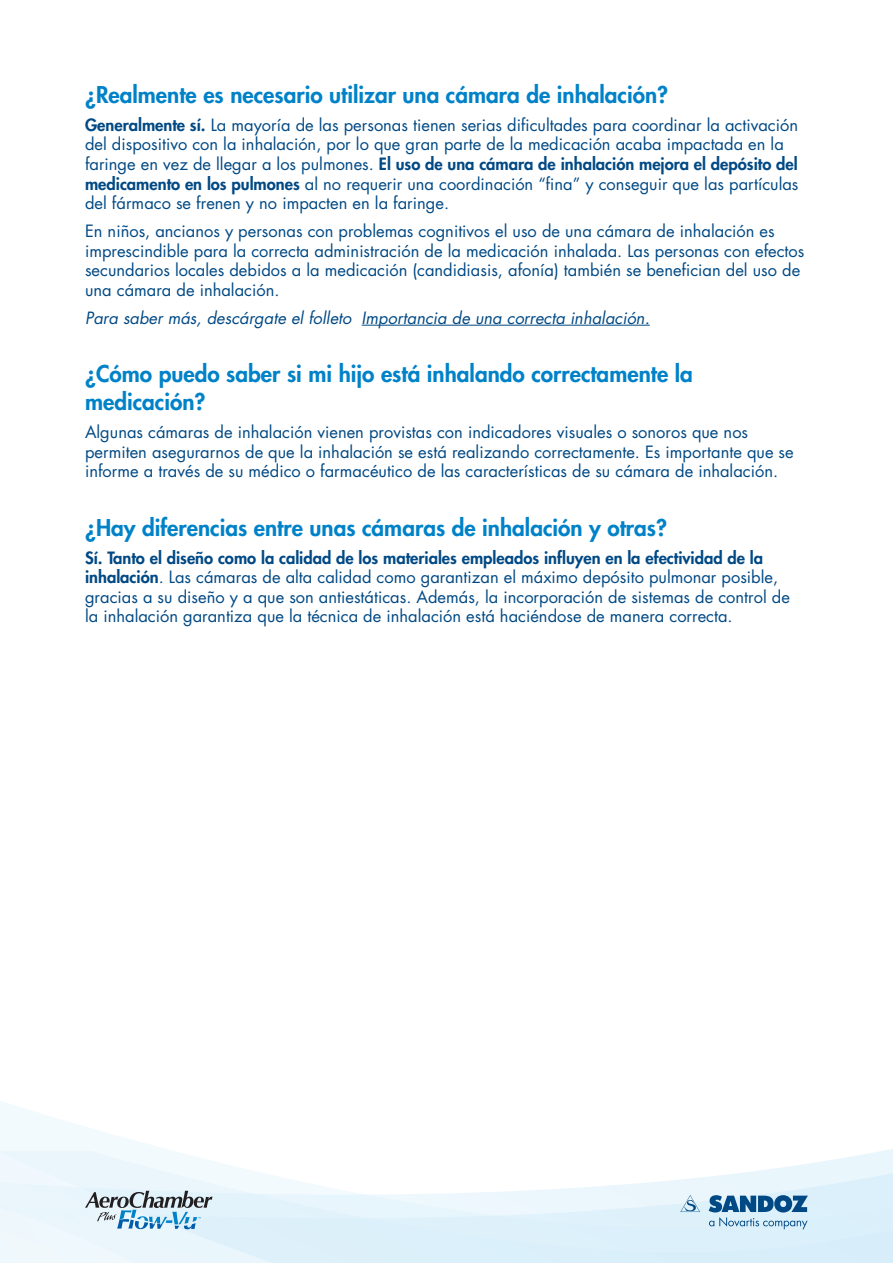
<style>
.page{position:relative;width:893px;height:1263px;background:#fff}
.page>*{position:absolute;margin:0;border:0;box-sizing:border-box;transform-origin:0 0}
.t1{font:800 22.5px/28.5px "Futura";color:#0082c8}
.t2{font:16.5px/19.5px "Futura";color:#014984}
.t3{font:italic 16.5px "Futura";color:#014984}
.s1{font-weight:800}
</style>
<div class="page">
<svg style="left:0;top:1101px;width:893px;height:162px"></svg>
<hr style="left:362px;top:325px;width:288px;height:1px;background:#014984">
<svg style="left:680px;top:1195px;width:128px;height:34px;background:#93b8d3"></svg>
<svg style="left:85px;top:1191px;width:128px;height:38px;background:#adc3d0"></svg>
<p class="t1" style="left:85px;top:80px;width:585px">¿Realmente es necesario utilizar una cámara de inhalación?</p>
<p class="t2" style="left:85px;top:115px;width:715px"><span class="s1">Generalmente sí.</span> La mayoría de las personas tienen serias dificultades para coordinar la activación del dispositivo con la inhalación, por lo que gran parte de la medicación acaba impactada en la faringe en vez de llegar a los pulmones. <span class="s1">El uso de una cámara de inhalación mejora el depósito del medicamento en los pulmones</span> al no requerir una coordinación “fina” y conseguir que las partículas del fármaco se frenen y no impacten en la faringe.</p>
<p class="t2" style="left:85px;top:221px;width:721px">En niños, ancianos y personas con problemas cognitivos el uso de una cámara de inhalación es imprescindible para la correcta administración de la medicación inhalada. Las personas con efectos secundarios locales debidos a la medicación (candidiasis, afonía) también se benefician del uso de una cámara de inhalación.</p>
<p class="t3" style="left:85px;top:307px;width:566px">Para saber más, descárgate el folleto Importancia de una correcta inhalación.</p>
<p class="t1" style="left:85px;top:359px;width:609px">¿Cómo puedo saber si mi hijo está inhalando correctamente la medicación?</p>
<p class="t2" style="left:85px;top:423px;width:710px">Algunas cámaras de inhalación vienen provistas con indicadores visuales o sonoros que nos permiten asegurarnos de que la inhalación se está realizando correctamente. Es importante que se informe a través de su médico o farmacéutico de las características de su cámara de inhalación.</p>
<p class="t1" style="left:85px;top:513px;width:583px">¿Hay diferencias entre unas cámaras de inhalación y otras?</p>
<p class="t2" style="left:85px;top:548px;width:706px"><span class="s1">Sí. Tanto el diseño como la calidad de los materiales empleados influyen en la efectividad de la inhalación</span>. Las cámaras de alta calidad como garantizan el máximo depósito pulmonar posible, gracias a su diseño y a que son antiestáticas. Además, la incorporación de sistemas de control de la inhalación garantiza que la técnica de inhalación está haciéndose de manera correcta.</p>
</div>
